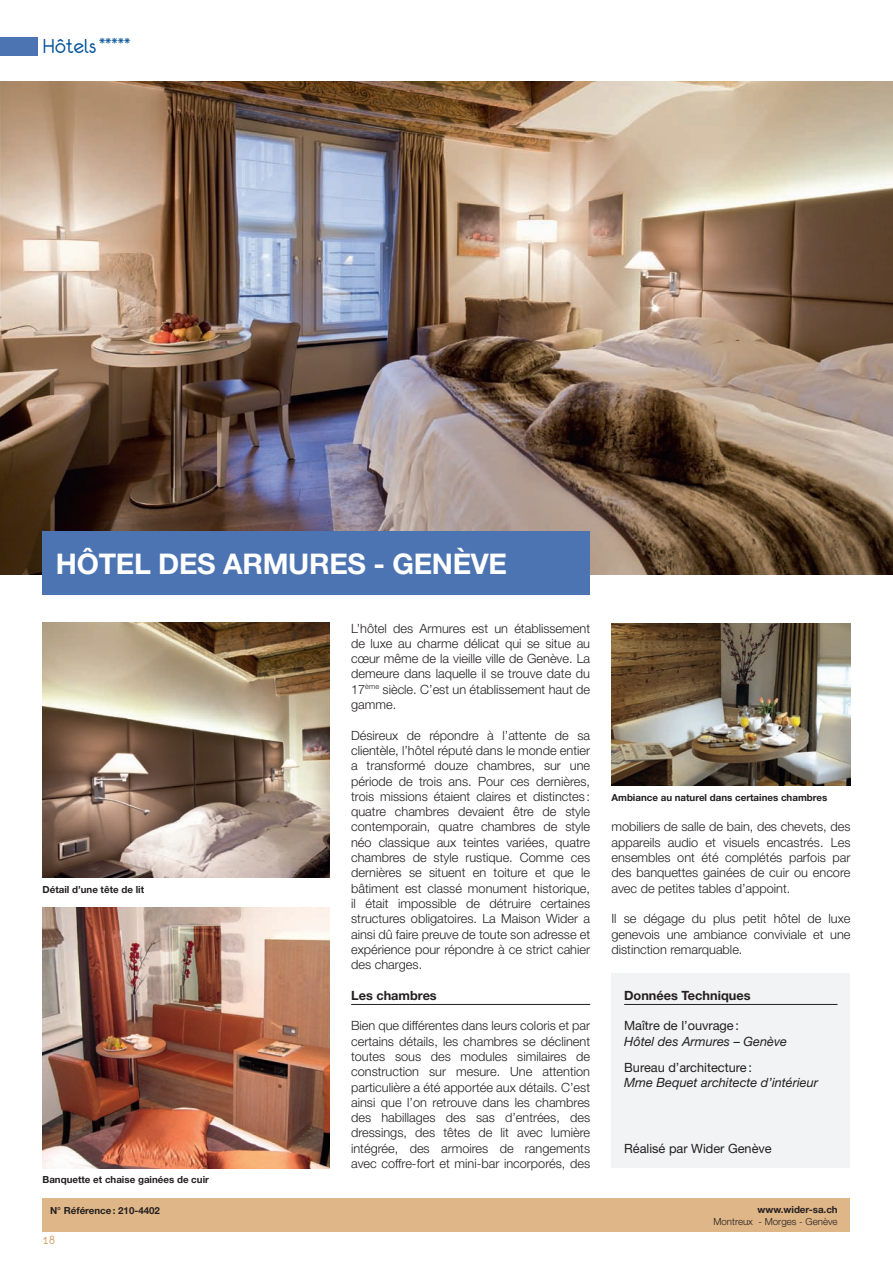
<style>
.page{position:relative;width:893px;height:1263px;background:#fff}
.page>*{position:absolute;margin:0;border:0;box-sizing:border-box;transform-origin:0 0}
.t1{font:700 28.5px "Helvetica Neue LT Std";letter-spacing:-.01em;color:#fff}
.t2{font:22.5px "Eurofurenceregular";color:#01529a}
.t3{font:13.5px "Eurofurenceregular";color:#d39c61}
.t4{font:300 12.75px/15.3px "Helvetica Neue LT Std";color:#231f20;text-align:justify}
.t5{font:12.75px "Helvetica Neue LT Std";color:#231f20}
.t6{font:italic 12.75px "Helvetica Neue LT Std";color:#231f20}
.t7{font:700 12.75px "Helvetica Neue LT Std";color:#231f20}
.t8{font:700 9.75px "Helvetica Neue LT Std";color:#231f20}
.t9{font:300 9.75px "Helvetica Neue LT Std";color:#231f20}
</style>
<div class="page">
<div style="left:43px;top:1199px;width:807px;height:33px;background:#dfb687"></div>
<div style="left:0;top:38px;width:37px;height:18px;background:#4d74b2"></div>
<img style="left:0;top:82px;width:893px;height:492px">
<hr style="left:351px;top:1004px;width:239px;height:1px;background:#231f20">
<img style="left:43px;top:623px;width:287px;height:254px">
<img style="left:43px;top:908px;width:287px;height:260px">
<img style="left:611px;top:624px;width:239px;height:161px">
<div style="left:43px;top:531px;width:547px;height:64px;background:#4d74b2"></div>
<div style="left:611px;top:973px;width:239px;height:195px;background:#f2f3f4"></div>
<hr style="left:624px;top:1004px;width:213px;height:1px;background:#231f20">
<h2 class="t2" style="left:43px;top:35px;width:89px">Hôtels <sup>*****</sup></h2>
<h1 class="t1" style="left:56px;top:546px;width:453px">HÔTEL DES ARMURES - GENÈVE</h1>
<p class="t8" style="left:43px;top:883px;width:103px">Détail d’une tête de lit</p>
<p class="t8" style="left:43px;top:1174px;width:168px">Banquette et chaise gainées de cuir</p>
<p class="t8" style="left:50px;top:1205px;width:112px">N° Référence: 210-4402</p>
<p class="t3" style="left:43px;top:1233px;width:14px">18</p>
<p class="t4" style="left:351px;top:620px;width:241px">L’hôtel des Armures est un établissement de luxe au charme délicat qui se situe au cœur même de la vieille ville de Genève. La demeure dans laquelle il se trouve date du 17<sup>ème</sup> siècle. C’est un établissement haut de gamme.</p>
<p class="t4" style="left:351px;top:727px;width:241px">Désireux de répondre à l’attente de sa clientèle, l’hôtel réputé dans le monde entier a transformé douze chambres, sur une période de trois ans. Pour ces dernières, trois missions étaient claires et distinctes : quatre chambres devaient être de style contemporain, quatre chambres de style néo classique aux teintes variées, quatre chambres de style rustique. Comme ces dernières se situent en toiture et que le bâtiment est classé monument historique, il était impossible de détruire certaines structures obligatoires. La Maison Wider a ainsi dû faire preuve de toute son adresse et expérience pour répondre à ce strict cahier des charges.</p>
<p class="t7" style="left:351px;top:987px;width:87px">Les chambres</p>
<p class="t4" style="left:351px;top:1018px;width:241px">Bien que différentes dans leurs coloris et par certains détails, les chambres se déclinent toutes sous des modules similaires de construction sur mesure. Une attention particulière a été apportée aux détails. C’est ainsi que l’on retrouve dans les chambres des habillages des sas d’entrées, des dressings, des têtes de lit avec lumière intégrée, des armoires de rangements avec coffre-fort et mini-bar incorporés, des</p>
<p class="t8" style="left:611px;top:791px;width:217px">Ambiance au naturel dans certaines chambres</p>
<p class="t4" style="left:611px;top:819px;width:241px">mobiliers de salle de bain, des chevets, des appareils audio et visuels encastrés. Les ensembles ont été complétés parfois par des banquettes gainées de cuir ou encore avec de petites tables d’appoint.</p>
<p class="t4" style="left:611px;top:911px;width:241px">Il se dégage du plus petit hôtel de luxe genevois une ambiance conviviale et une distinction remarquable.</p>
<p class="t7" style="left:624px;top:987px;width:128px">Données Techniques</p>
<p class="t5" style="left:624px;top:1018px;width:116px">Maître de l’ouvrage:</p>
<p class="t6" style="left:624px;top:1033px;width:164px">Hôtel des Armures – Genève</p>
<p class="t5" style="left:624px;top:1059px;width:129px">Bureau d’architecture:</p>
<p class="t6" style="left:624px;top:1075px;width:195px">Mme Bequet architecte d’intérieur</p>
<p class="t5" style="left:624px;top:1140px;width:149px">Réalisé par Wider Genève</p>
<p class="t8" style="left:758px;top:1203px;width:82px">www.wider-sa.ch</p>
<p class="t9" style="left:713px;top:1215px;width:126px">Montreux - Morges - Genève</p>
</div>
